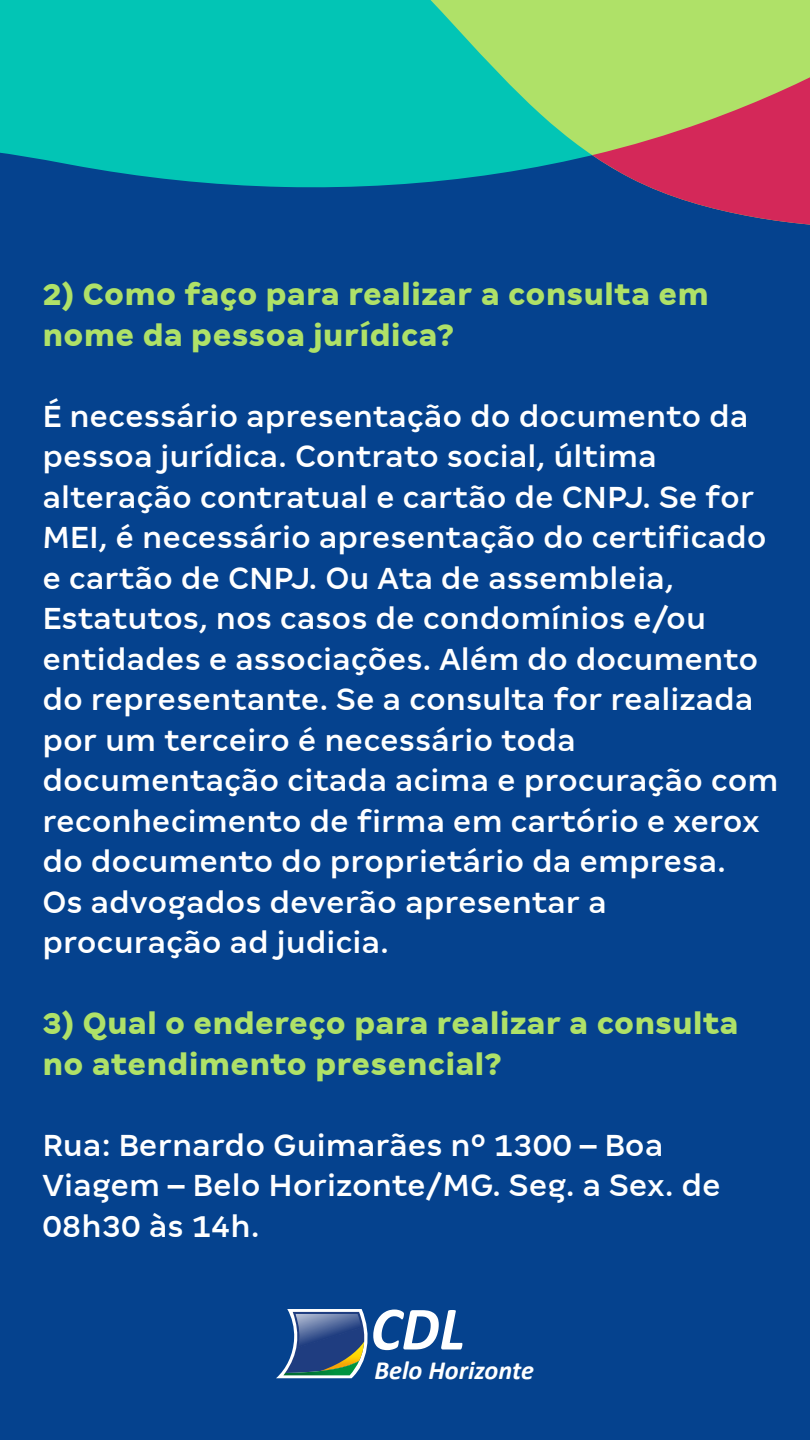
<style>
.page{position:relative;width:810px;height:1440px;background:#05428e}
.page>*{position:absolute;margin:0;border:0;box-sizing:border-box;transform-origin:0 0}
.t1{font:italic 700 62.25px "Calibri";color:#fff;scale:.96 1}
.t2{font:500 33.75px/40.5px "Margem";color:#fff}
.t3{font:800 33.75px/40.5px "Margem";color:#afe168}
.t4{font:italic 700 26.33px "Calibri";color:#fff}
</style>
<div class="page">
<svg style="left:275px;top:0;width:317px;height:232px;background:#22ab9d"></svg>
<svg style="left:592px;top:0;width:218px;height:232px;background:#a48b68"></svg>
<svg style="left:276px;top:1309px;width:97px;height:69px;background:#496b92"></svg>
<p class="t3" style="left:42px;top:274px;width:668px">2) Como faço para realizar a consulta em nome da pessoa jurídica?</p>
<p class="t2" style="left:42px;top:395px;width:738px">É necessário apresentação do documento da pessoa jurídica. Contrato social, última alteração contratual e cartão de CNPJ. Se for MEI, é necessário apresentação do certificado e cartão de CNPJ. Ou Ata de assembleia, Estatutos, nos casos de condomínios e/ou entidades e associações. Além do documento do representante. Se a consulta for realizada por um terceiro é necessário toda documentação citada acima e procuração com reconhecimento de firma em cartório e xerox do documento do proprietário da empresa.<br>Os advogados deverão apresentar a procuração ad judicia.</p>
<p class="t3" style="left:42px;top:1003px;width:698px">3) Qual o endereço para realizar a consulta no atendimento presencial?</p>
<p class="t2" style="left:42px;top:1124px;width:680px">Rua: Bernardo Guimarães nº 1300 – Boa<br>Viagem – Belo Horizonte/MG. Seg. a Sex. de<br>08h30 às 14h.</p>
<h1 class="t1" style="left:370px;top:1285px;width:100px">CDL</h1>
<p class="t4" style="left:374px;top:1351px;width:161px">Belo Horizonte</p>
</div>
